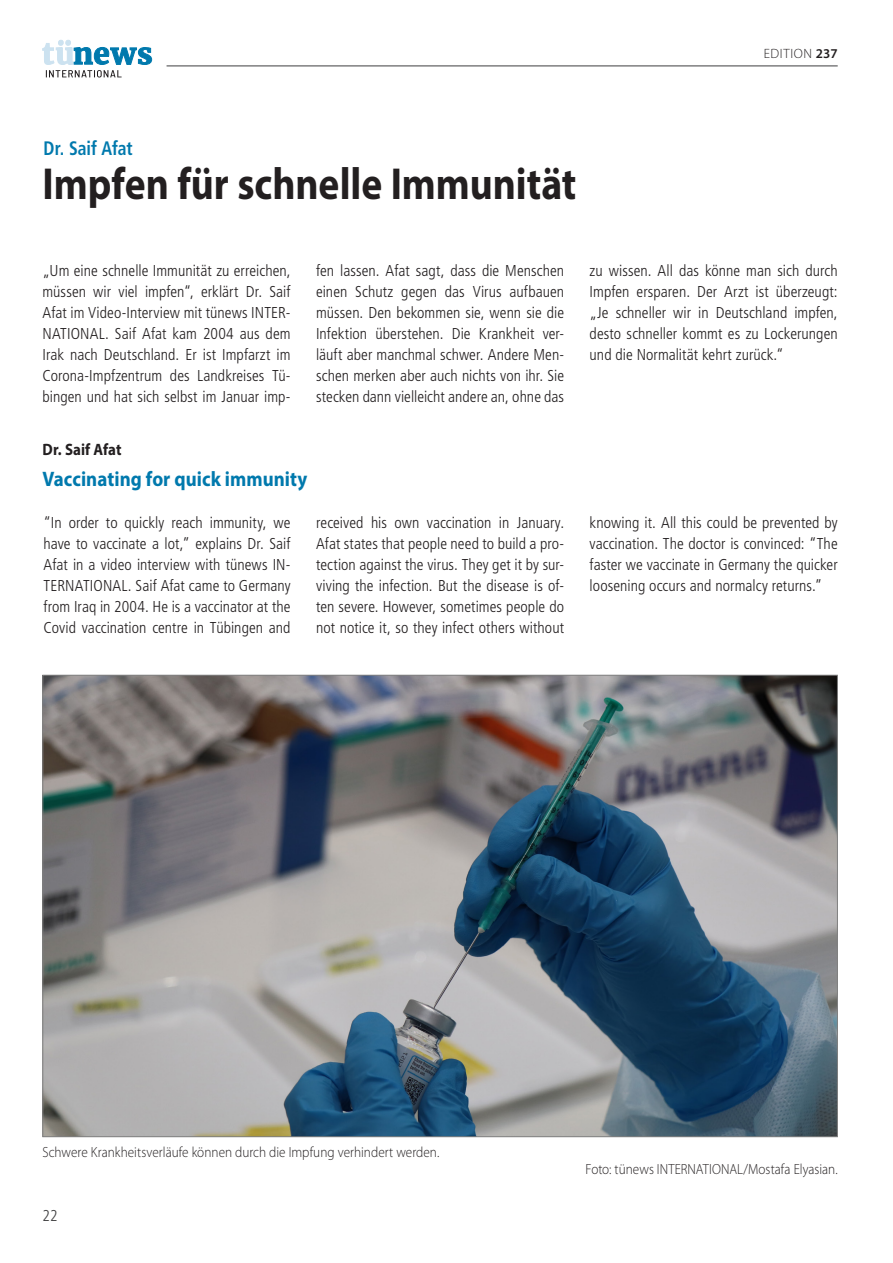
<style>
.page{position:relative;width:893px;height:1263px;background:#fff}
.page>*{position:absolute;margin:0;border:0;box-sizing:border-box;transform-origin:0 0}
.Head_1_Aufmacher{font:700 45px "Myriad Pro";color:#231f20;scale:.88 1}
.Head_3_-_ZwischenÜB{font:700 21px "Myriad Pro";color:#0079ad;scale:.9 1}
.H2_Cover_blau{font:700 condensed 19.5px "Frutiger";color:#0079ad;scale:.9 1}
.Head_3_-_ZwischenÜB-2{font:700 16.5px "Myriad Pro";letter-spacing:.005em;color:#231f20;scale:.9 1}
.Grundtext{font:300 condensed 15.75px/21px "Frutiger";letter-spacing:.005em;color:#231f20;text-align:justify}
.t1{font:300 condensed 15.75px "Frutiger";color:#3e3e3f}
.BU_Bildunterschrift{font:300 14.7px "Myriad Pro";color:#231f20;scale:.9 1}
.t2{font:300 13.5px "Myriad Pro";letter-spacing:.045em;color:#231f20}
.s1{font-weight:600}
</style>
<div class="page">
<svg style="left:42px;top:40px;width:110px;height:38px"></svg>
<hr style="left:167px;top:66px;width:671px;height:1px;background:#3e3e3f">
<img style="left:45px;top:677px;width:791px;height:458px">
<p class="H2_Cover_blau" style="left:44px;top:137px;width:101px">Dr. Saif Afat</p>
<p class="Head_1_Aufmacher" style="left:43px;top:154px;width:608px">Impfen für schnelle Immunität</p>
<p class="t2" style="left:764px;top:45px;width:75px">EDITION <span class="s1">237</span></p>
<p class="Grundtext" style="left:43px;top:260px;width:250px">„Um eine schnelle Immunität zu erreichen, müssen wir viel impfen“, erklärt Dr. Saif Afat im Video-Interview mit tünews INTER-NATIONAL. Saif Afat kam 2004 aus dem Irak nach Deutschland. Er ist Impfarzt im Corona-Impfzentrum des Landkreises Tü&shy;bingen und hat sich selbst im Januar imp-</p>
<p class="Grundtext" style="left:316px;top:260px;width:250px">fen lassen. Afat sagt, dass die Menschen einen Schutz gegen das Virus aufbauen müssen. Den bekommen sie, wenn sie die Infektion überstehen. Die Krankheit ver&shy;läuft aber manchmal schwer. Andere Men&shy;schen merken aber auch nichts von ihr. Sie stecken dann vielleicht andere an, ohne das</p>
<p class="Head_3_-_ZwischenÜB-2" style="left:43px;top:439px;width:89px">Dr. Saif Afat</p>
<p class="Head_3_-_ZwischenÜB" style="left:43px;top:465px;width:296px">Vaccinating for quick immunity</p>
<p class="Grundtext" style="left:44px;top:512px;width:248px">“In order to quickly reach immunity, we have to vaccinate a lot,” explains Dr. Saif Afat in a video interview with tünews IN-TERNATIONAL. Saif Afat came to Germany from Iraq in 2004. He is a vaccinator at the Covid vaccination centre in Tübingen and</p>
<p class="Grundtext" style="left:590px;top:260px;width:250px">zu wissen. All das könne man sich durch Impfen ersparen. Der Arzt ist überzeugt: „Je schneller wir in Deutschland impfen, desto schneller kommt es zu Lockerungen und die Normalität kehrt zurück.“</p>
<p class="Grundtext" style="left:316px;top:512px;width:250px">received his own vaccination in January.<br>Afat states that people need to build a pro&shy;tection against the virus. They get it by sur&shy;viving the infection. But the disease is of&shy;ten severe. However, sometimes people do not notice it, so they infect others without</p>
<p class="Grundtext" style="left:590px;top:512px;width:250px">knowing it. All this could be prevented by vaccination. The doctor is convinced: “The faster we vaccinate in Germany the quicker loosening occurs and normalcy returns.”</p>
<p class="BU_Bildunterschrift" style="left:43px;top:1143px;width:442px">Schwere Krankheitsverläufe können durch die Impfung verhindert werden.</p>
<p class="t1" style="left:43px;top:1207px;width:17px">22</p>
<p class="BU_Bildunterschrift" style="left:585px;top:1160px;width:282px">Foto: tünews INTERNATIONAL/Mostafa Elyasian.</p>
</div>
